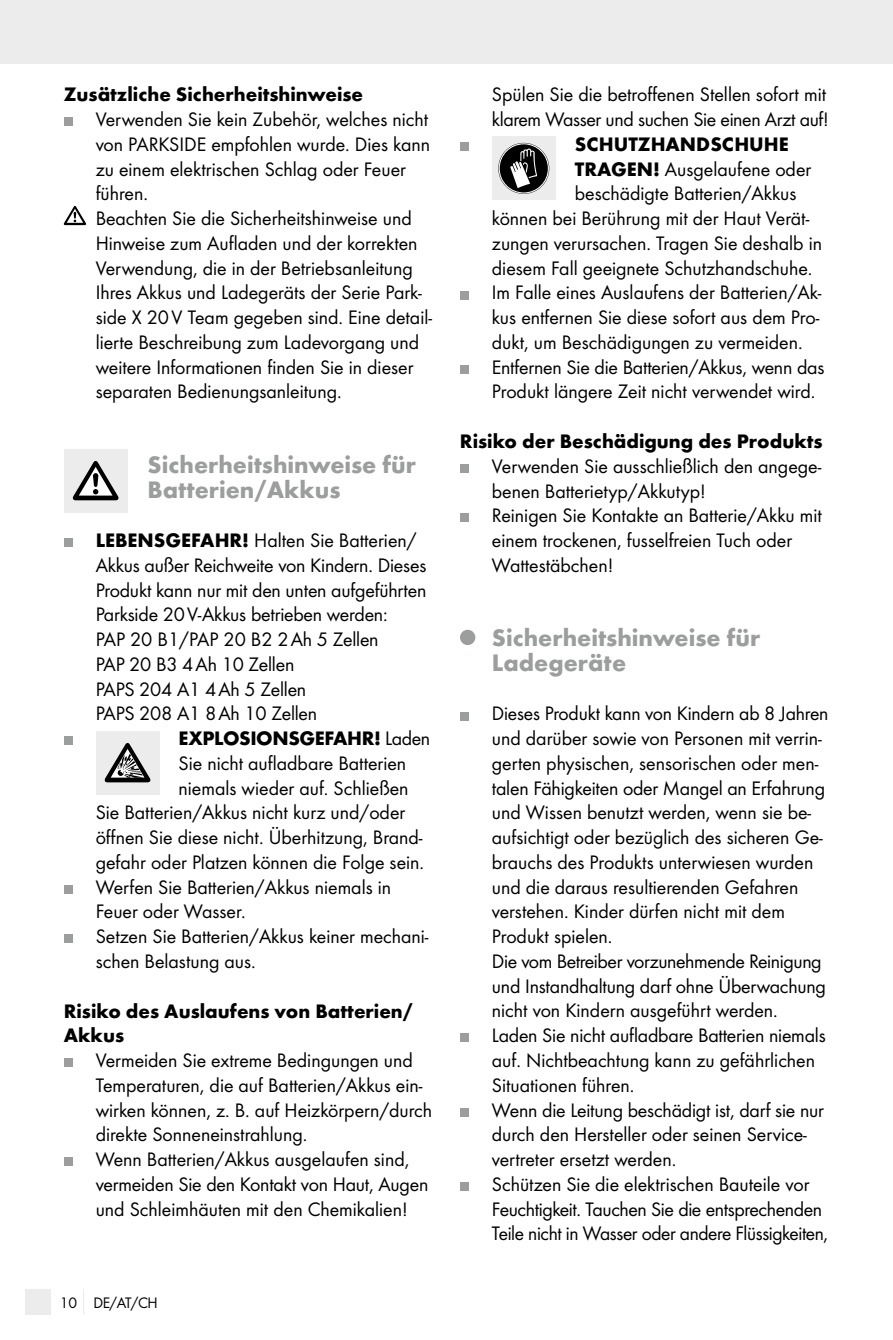
<style>
.page{position:relative;width:893px;height:1340px;background:#fff}
.page>*{position:absolute;margin:0;border:0;box-sizing:border-box;transform-origin:0 0}
.t1{font:700 24.75px/24.8px "Futura";color:#9c9d9d}
.t2{font:20.25px/24.8px "Futura Boo";color:#000}
.t3{font:700 20.25px/24.8px "Futura";color:#000}
.t4{font:700 20.25px "Futura";letter-spacing:-.02em;color:#000}
.t5{font:15.75px "Futura Boo";letter-spacing:-.03em;color:#000}
.s1{font-family:"Futura";font-weight:700}
.s2{font-family:"Futura Boo";font-weight:400}
</style>
<div class="page">
<div style="left:0;top:0;width:893px;height:64px;background:#ececec"></div>
<div style="left:26px;top:1288px;width:25px;height:26px;background:#ececec"></div>
<svg style="left:83px;top:1289px;width:1px;height:25px"></svg>
<div style="left:64px;top:117px;width:8px;height:9px;background:#9c9d9d"></div>
<svg style="left:64px;top:206px;width:22px;height:19px"></svg>
<div style="left:64px;top:449px;width:64px;height:63px;background:#ececec"></div>
<svg style="left:73px;top:461px;width:45px;height:39px"></svg>
<div style="left:64px;top:538px;width:8px;height:9px;background:#9c9d9d"></div>
<div style="left:64px;top:736px;width:8px;height:9px;background:#9c9d9d"></div>
<div style="left:96px;top:730px;width:63px;height:64px;background:#ececec"></div>
<svg style="left:105px;top:743px;width:45px;height:39px"></svg>
<div style="left:64px;top:885px;width:8px;height:8px;background:#9c9d9d"></div>
<div style="left:64px;top:934px;width:8px;height:9px;background:#9c9d9d"></div>
<div style="left:64px;top:1058px;width:8px;height:9px;background:#9c9d9d"></div>
<div style="left:64px;top:1157px;width:8px;height:9px;background:#9c9d9d"></div>
<div style="left:460px;top:142px;width:9px;height:9px;background:#9c9d9d"></div>
<div style="left:492px;top:136px;width:64px;height:64px;background:#ececec"></div>
<svg style="left:498px;top:143px;width:51px;height:51px"></svg>
<div style="left:460px;top:291px;width:9px;height:8px;background:#9c9d9d"></div>
<div style="left:460px;top:365px;width:9px;height:9px;background:#9c9d9d"></div>
<div style="left:460px;top:464px;width:9px;height:9px;background:#9c9d9d"></div>
<div style="left:460px;top:513px;width:9px;height:9px;background:#9c9d9d"></div>
<div style="left:460px;top:629px;width:15px;height:16px;background:#9c9d9d;border-radius:50%"></div>
<div style="left:460px;top:711px;width:9px;height:9px;background:#9c9d9d"></div>
<div style="left:460px;top:1033px;width:9px;height:9px;background:#9c9d9d"></div>
<div style="left:460px;top:1107px;width:9px;height:9px;background:#9c9d9d"></div>
<div style="left:460px;top:1182px;width:9px;height:8px;background:#9c9d9d"></div>
<p class="t3" style="left:64px;top:82px;width:301px">Zusätzliche Sicherheitshinweise</p>
<p class="t2" style="left:96px;top:107px;width:338px">Verwenden Sie kein Zubehör, welches nicht von PARKSIDE empfohlen wurde. Dies kann zu einem elektrischen Schlag oder Feuer führen.<br>Beachten Sie die Sicherheitshinweise und Hinweise zum Aufladen und der korrekten Verwendung, die in der Betriebsanleitung Ihres Akkus und Ladegeräts der Serie Park&shy;side X 20V Team gegeben sind. Eine detail&shy;lierte Beschreibung zum Ladevorgang und weitere Informationen finden Sie in dieser separaten Bedienungsanleitung.</p>
<p class="t1" style="left:148px;top:451px;width:270px">Sicherheitshinweise für<br>Batterien/Akkus</p>
<p class="t2" style="left:96px;top:528px;width:332px"><span class="s1">LEBENSGEFAHR!</span> Halten Sie Batterien/<br>Akkus außer Reichweite von Kindern. Dieses<br>Produkt kann nur mit den unten aufgeführten<br>Parkside 20V-Akkus betrieben werden:<br>PAP 20 B1/PAP 20 B2 2Ah 5 Zellen<br>PAP 20 B3 4Ah 10 Zellen<br>PAPS 204 A1 4Ah 5 Zellen<br>PAPS 208 A1 8Ah 10 Zellen</p>
<p class="t4" style="left:179px;top:725px;width:253px">EXPLOSIONSGEFAHR! <span class="s2">Laden</span></p>
<p class="t2" style="left:179px;top:750px;width:229px">Sie nicht aufladbare Batterien</p>
<p class="t2" style="left:179px;top:775px;width:232px">niemals wieder auf. Schließen</p>
<p class="t2" style="left:96px;top:800px;width:311px">Sie Batterien/Akkus nicht kurz und/oder</p>
<p class="t2" style="left:96px;top:825px;width:328px">öffnen Sie diese nicht. Überhitzung, Brand-</p>
<p class="t2" style="left:96px;top:849px;width:330px">gefahr oder Platzen können die Folge sein.</p>
<p class="t2" style="left:96px;top:874px;width:297px">Werfen Sie Batterien/Akkus niemals in</p>
<p class="t2" style="left:96px;top:899px;width:151px">Feuer oder Wasser.</p>
<p class="t2" style="left:96px;top:924px;width:334px">Setzen Sie Batterien/Akkus keiner mechani-</p>
<p class="t2" style="left:96px;top:948px;width:162px">schen Belastung aus.</p>
<p class="t3" style="left:64px;top:998px;width:351px">Risiko des Auslaufens von Batterien/<br>Akkus</p>
<p class="t2" style="left:96px;top:1047px;width:338px">Vermeiden Sie extreme Bedingungen und Temperaturen, die auf Batterien/Akkus ein&shy;wirken können, z. B. auf Heizkörpern/durch direkte Sonneneinstrahlung.<br>Wenn Batterien/Akkus ausgelaufen sind, vermeiden Sie den Kontakt von Haut, Augen und Schleimhäuten mit den Chemikalien!</p>
<p class="t5" style="left:60px;top:1292px;width:99px">10 DE/AT/CH</p>
<p class="t2" style="left:492px;top:82px;width:338px">Spülen Sie die betroffenen Stellen sofort mit klarem Wasser und suchen Sie einen Arzt auf!</p>
<p class="t3" style="left:575px;top:131px;width:215px">SCHUTZHANDSCHUHE</p>
<p class="t2" style="left:575px;top:156px;width:238px"><span class="s1">TRAGEN!</span> Ausgelaufene oder</p>
<p class="t2" style="left:575px;top:181px;width:223px">beschädigte Batterien/Akkus</p>
<p class="t2" style="left:492px;top:206px;width:319px">können bei Berührung mit der Haut Verät-</p>
<p class="t2" style="left:492px;top:231px;width:332px">zungen verursachen. Tragen Sie deshalb in</p>
<p class="t2" style="left:492px;top:255px;width:322px">diesem Fall geeignete Schutzhandschuhe.</p>
<p class="t2" style="left:492px;top:280px;width:331px">Im Falle eines Auslaufens der Batterien/Ak-</p>
<p class="t2" style="left:492px;top:305px;width:329px">kus entfernen Sie diese sofort aus dem Pro-</p>
<p class="t2" style="left:492px;top:330px;width:312px">dukt, um Beschädigungen zu vermeiden.</p>
<p class="t2" style="left:492px;top:354px;width:334px">Entfernen Sie die Batterien/Akkus, wenn das</p>
<p class="t2" style="left:492px;top:379px;width:325px">Produkt längere Zeit nicht verwendet wird.</p>
<p class="t3" style="left:460px;top:428px;width:364px">Risiko der Beschädigung des Produkts</p>
<p class="t2" style="left:492px;top:453px;width:331px">Verwenden Sie ausschließlich den angege&shy;benen Batterietyp/Akkutyp!<br>Reinigen Sie Kontakte an Batterie/Akku mit einem trockenen, fusselfreien Tuch oder Wattestäbchen!</p>
<p class="t1" style="left:492px;top:625px;width:270px">Sicherheitshinweise für<br>Ladegeräte</p>
<p class="t2" style="left:492px;top:701px;width:338px">Dieses Produkt kann von Kindern ab 8 Jahren und darüber sowie von Personen mit verrin&shy;gerten physischen, sensorischen oder men&shy;talen Fähigkeiten oder Mangel an Erfahrung und Wissen benutzt werden, wenn sie be&shy;aufsichtigt oder bezüglich des sicheren Ge&shy;brauchs des Produkts unterwiesen wurden und die daraus resultierenden Gefahren verstehen. Kinder dürfen nicht mit dem Produkt spielen.<br>Die vom Betreiber vorzunehmende Reinigung und Instandhaltung darf ohne Überwachung nicht von Kindern ausgeführt werden.<br>Laden Sie nicht aufladbare Batterien niemals auf. Nichtbeachtung kann zu gefährlichen Situationen führen.<br>Wenn die Leitung beschädigt ist, darf sie nur durch den Hersteller oder seinen Service&shy;vertreter ersetzt werden.<br>Schützen Sie die elektrischen Bauteile vor Feuchtigkeit. Tauchen Sie die entsprechenden Teile nicht in Wasser oder andere Flüssigkeiten,</p>
</div>
